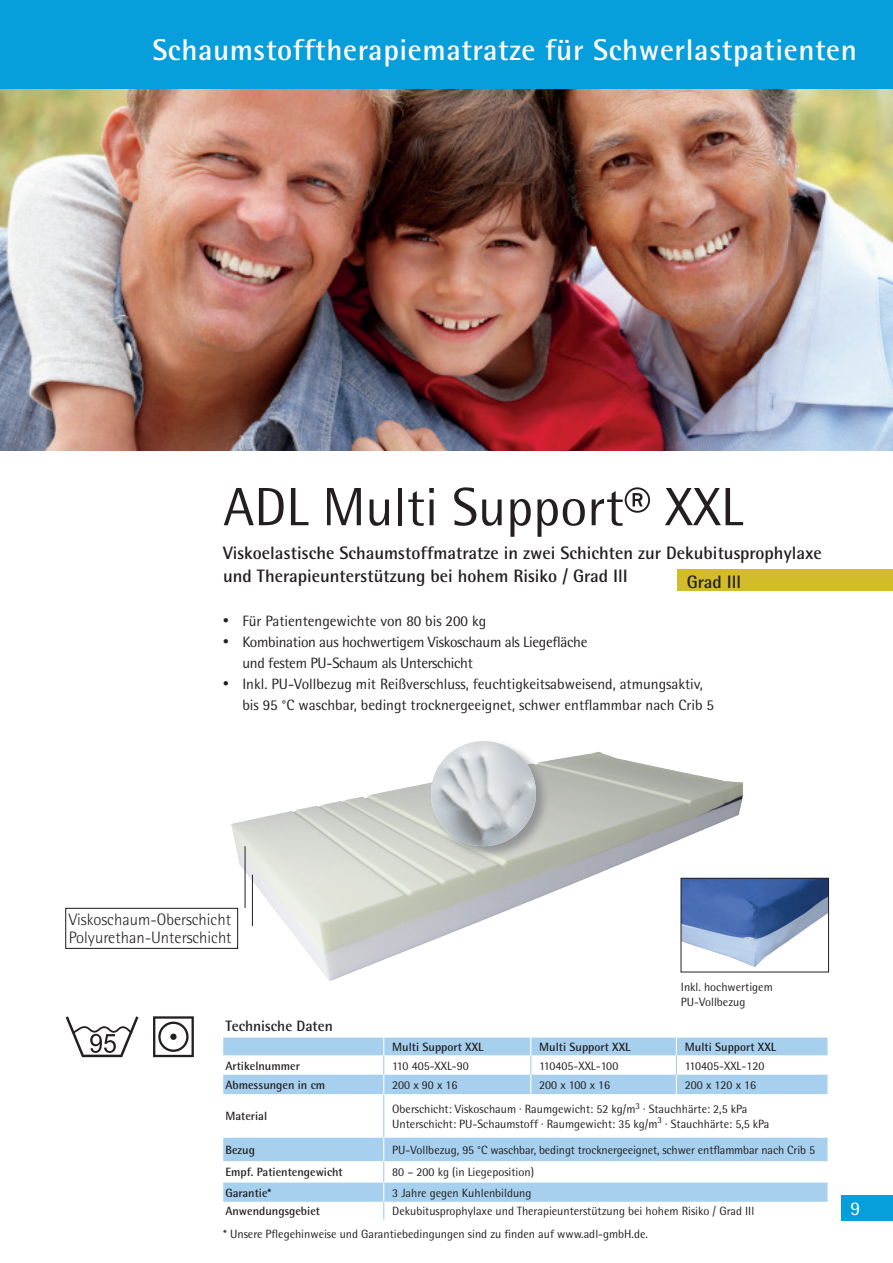
<style>
.page{position:relative;width:893px;height:1263px;background:#fff}
.page>*{position:absolute;margin:0;border:0;box-sizing:border-box;transform-origin:0 0}
.t1{font:54px "Rotis Semi Sans";color:#231f20}
.t2{font:700 30px "Rotis Semi Sans";letter-spacing:.02em;color:#fff}
.t3{font:19.5px "Rotis Semi Sans";color:#fff}
.t4{font:700 18px/23.2px "Rotis Semi Sans";color:#231f20}
.t5{font:300 16.5px/18.6px "Rotis Semi Sans";color:#231f20}
.t6{font:15px/21px "Rotis Semi Sans";color:#231f20}
.t7{font:15px/21px "Rotis Semi Sans";letter-spacing:-.02em;color:#231f20}
.t8{font:700 15px "Rotis Semi Sans";color:#231f20}
.t9{font:12px/14.4px "Rotis Semi Sans";color:#231f20}
.t10{font:700 12px "Rotis Semi Sans";color:#231f20}
</style>
<div class="page">
<img style="left:0;top:88px;width:893px;height:363px">
<div style="left:0;top:0;width:893px;height:88px;background:#069edb"></div>
<img style="left:223px;top:751px;width:536px;height:230px">
<div style="left:429px;top:739px;width:121px;height:121px;background:#808285;opacity:.75"></div>
<svg style="left:429px;top:739px;width:114px;height:2px"></svg>
<img style="left:424px;top:741px;width:119px;height:112px">
<hr style="left:252px;top:875px;width:1px;height:51px;background:#231f20">
<hr style="left:245px;top:846px;width:1px;height:62px;background:#231f20">
<div style="left:66px;top:908px;width:172px;height:40px;background:#fff"></div>
<div style="left:65px;top:908px;width:173px;height:41px;border:1px solid #231f20"></div>
<div style="left:677px;top:570px;width:216px;height:21px;background:#d3bc29"></div>
<svg style="left:223px;top:1094px;width:605px;height:108px"></svg>
<hr style="left:383px;top:1094px;width:1px;height:44px;background:#a6d0ee">
<hr style="left:827px;top:1182px;width:2px;height:20px;background:#fff">
<hr style="left:827px;top:1138px;width:2px;height:23px;background:#fff">
<svg style="left:223px;top:1037px;width:605px;height:57px"></svg>
<svg style="left:383px;top:1138px;width:1px;height:82px"></svg>
<img style="left:683px;top:880px;width:144px;height:89px">
<div style="left:681px;top:878px;width:148px;height:94px;border:1px solid #231f20"></div>
<svg style="left:153px;top:1016px;width:41px;height:41px"></svg>
<div style="left:170px;top:1033px;width:7px;height:7px;background:#231f20;border-radius:50%"></div>
<svg style="left:66px;top:1016px;width:72px;height:41px"></svg>
<div style="left:842px;top:1195px;width:51px;height:25px;background:#069edb"></div>
<h2 class="t2" style="left:152px;top:32px;width:706px">Schaumstofftherapiematratze für Schwerlastpatienten</h2>
<h1 class="t1" style="left:223px;top:475px;width:521px">ADL Multi Support® XXL</h1>
<h3 class="t4" style="left:223px;top:541px;width:600px">Viskoelastische Schaumstoffmatratze in zwei Schichten zur Dekubitusprophylaxe und Therapieunterstützung bei hohem Risiko / Grad IlI</h3>
<p class="t6" style="left:223px;top:610px;width:264px">● Für Patientengewichte von 80 bis 200 kg</p>
<p class="t7" style="left:242px;top:631px;width:347px;text-indent:-19px">● Kombination aus hochwertigem Viskoschaum als Liegefläche und festem PU-Schaum als Unterschicht</p>
<p class="t6" style="left:242px;top:673px;width:473px;text-indent:-19px">● Inkl. PU-Vollbezug mit Reißverschluss, feuchtigkeitsabweisend, atmungsaktiv, bis 95 °C waschbar, bedingt trocknergeeignet, schwer entflammbar nach Crib 5</p>
<h3 class="t4" style="left:687px;top:570px;width:56px">Grad Ill</h3>
<h3 class="t5" style="left:69px;top:910px;width:164px">Viskoschaum-Oberschicht<br>Polyurethan-Unterschicht</h3>
<p class="t8" style="left:225px;top:1017px;width:109px">Technische Daten</p>
<p class="t9" style="left:681px;top:980px;width:93px">Inkl. hochwertigem<br>PU-Vollbezug</p>
<p class="t10" style="left:392px;top:1039px;width:93px">Multi Support XXL</p>
<p class="t10" style="left:539px;top:1039px;width:93px">Multi Support XXL</p>
<p class="t10" style="left:685px;top:1039px;width:93px">Multi Support XXL</p>
<p class="t10" style="left:225px;top:1058px;width:76px">Artikelnummer</p>
<p class="t9" style="left:392px;top:1058px;width:78px">110 405-XXL-90</p>
<p class="t9" style="left:539px;top:1058px;width:81px">110405-XXL-100</p>
<p class="t9" style="left:685px;top:1058px;width:81px">110405-XXL-120</p>
<p class="t10" style="left:225px;top:1077px;width:101px">Abmessungen in cm</p>
<p class="t9" style="left:392px;top:1077px;width:67px">200 x 90 x 16</p>
<p class="t9" style="left:539px;top:1077px;width:72px">200 x 100 x 16</p>
<p class="t9" style="left:685px;top:1077px;width:73px">200 x 120 x 16</p>
<p class="t10" style="left:225px;top:1109px;width:43px">Material</p>
<p class="t9" style="left:392px;top:1102px;width:379px">Oberschicht: Viskoschaum · Raumgewicht: 52 kg/m<sup>3</sup> · Stauchhärte: 2,5 kPa<br>Unterschicht: PU-Schaumstoff · Raumgewicht: 35 kg/m<sup>3</sup> · Stauchhärte: 5,5 kPa</p>
<p class="t10" style="left:225px;top:1142px;width:31px">Bezug</p>
<p class="t9" style="left:392px;top:1143px;width:424px">PU-Vollbezug, 95 °C waschbar, bedingt trocknergeeignet, schwer entflammbar nach Crib 5</p>
<p class="t10" style="left:225px;top:1165px;width:119px">Empf. Patientengewicht</p>
<p class="t9" style="left:392px;top:1165px;width:143px">80 – 200 kg (in Liegeposition)</p>
<p class="t10" style="left:225px;top:1185px;width:48px">Garantie*</p>
<p class="t9" style="left:392px;top:1185px;width:141px">3 Jahre gegen Kuhlenbildung</p>
<p class="t10" style="left:225px;top:1204px;width:96px">Anwendungsgebiet</p>
<p class="t9" style="left:392px;top:1204px;width:363px">Dekubitusprophylaxe und Therapieunterstützung bei hohem Risiko / Grad IIl</p>
<p class="t9" style="left:223px;top:1226px;width:426px">* Unsere Pflegehinweise und Garantiebedingungen sind zu finden auf www.adl-gmbH.de.</p>
<h3 class="t3" style="left:850px;top:1197px;width:11px">9</h3>
</div>
